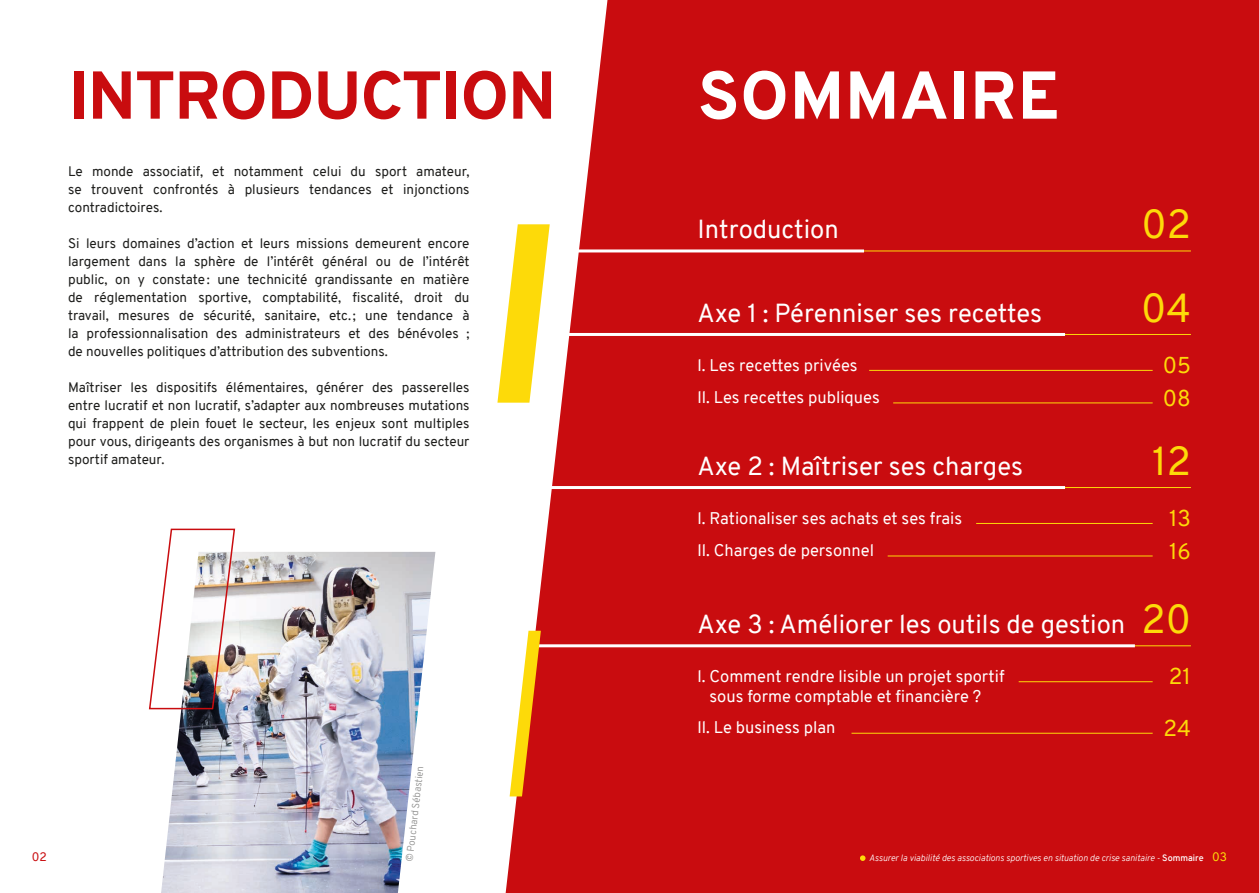
<style>
.page{position:relative;width:1259px;height:893px;background:#fff}
.page>*{position:absolute;margin:0;border:0;box-sizing:border-box;transform-origin:0 0}
.t1{font:800 67.5px "Overpass";letter-spacing:-.02em;color:#c90c0f}
.t2{font:800 67.5px "Overpass";letter-spacing:.01em;color:#fff}
.t3{font:39.6px "Overpass";color:#fdda09}
.t4{font:25.5px "Overpass";color:#fff}
.t5{font:22.35px/32.5px "Overpass";color:#fdda09}
.t6{font:16.5px/32.5px "Overpass";color:#fff}
.t7{font:13.5px/18px "Overpass";color:#1d1d1b;text-align:justify}
.t8{font:12px "Overpass";color:#c90c0f}
.t9{font:300 9.75px "Overpass";color:#8a8a89}
.t10{font:italic 300 9px "Overpass";color:#fff}
.s1{font-weight:600;font-style:normal}
.s2{font-weight:400;font-style:normal;font-size:12px;color:#fdda09}
</style>
<div class="page">
<div style="left:506px;top:0;width:753px;height:893px;background:#c90c0f"></div>
<svg style="left:860px;top:855px;width:5px;height:6px"></svg>
<hr style="left:816px;top:251px;width:375px;height:1px;background:#fdda09">
<hr style="left:469px;top:249px;width:395px;height:3px;background:#fff">
<hr style="left:816px;top:334px;width:375px;height:1px;background:#fdda09">
<hr style="left:469px;top:333px;width:596px;height:3px;background:#fff">
<hr style="left:869px;top:370px;width:283px;height:1px;background:#fdda09">
<hr style="left:893px;top:403px;width:259px;height:1px;background:#fdda09">
<hr style="left:816px;top:487px;width:375px;height:1px;background:#fdda09">
<hr style="left:469px;top:486px;width:596px;height:3px;background:#fff">
<hr style="left:976px;top:523px;width:176px;height:1px;background:#fdda09">
<hr style="left:887px;top:556px;width:265px;height:1px;background:#fdda09">
<hr style="left:816px;top:645px;width:375px;height:1px;background:#fdda09">
<hr style="left:469px;top:644px;width:666px;height:3px;background:#fff">
<hr style="left:1018px;top:681px;width:134px;height:1px;background:#fdda09">
<hr style="left:851px;top:733px;width:301px;height:1px;background:#fdda09">
<img style="left:161px;top:552px;width:274px;height:341px">
<svg style="left:497px;top:224px;width:53px;height:179px"></svg>
<svg style="left:509px;top:631px;width:32px;height:165px"></svg>
<img style="left:149px;top:528px;width:87px;height:182px">
<h1 class="t1" style="left:68px;top:47px;width:489px">INTRODUCTION</h1>
<p class="t7" style="left:68px;top:162px;width:403px">Le monde associatif, et notamment celui du sport amateur, se trouvent confrontés à plusieurs tendances et injonctions contradictoires.</p>
<p class="t7" style="left:68px;top:234px;width:403px">Si leurs domaines d’action et leurs missions demeurent encore largement dans la sphère de l’intérêt général ou de l’intérêt public, on y constate: une technicité grandissante en matière de réglementation sportive, comptabilité, fiscalité, droit du travail, mesures de sécurité, sanitaire, etc. ; une tendance à la professionnalisation des administrateurs et des bénévoles ; de nouvelles politiques d’attribution des subventions.</p>
<p class="t7" style="left:68px;top:378px;width:403px">Maîtriser les dispositifs élémentaires, générer des passerelles entre lucratif et non lucratif, s’adapter aux nombreuses mutations qui frappent de plein fouet le secteur, les enjeux sont multiples pour vous, dirigeants des organismes à but non lucratif du secteur sportif amateur.</p>
<p class="t8" style="left:32px;top:848px;width:17px">02</p>
<p class="t9" style="left:403px;top:861px;width:98px;rotate:-84deg">© Pouchard Sébastien</p>
<h1 class="t2" style="left:698px;top:47px;width:363px">SOMMAIRE</h1>
<h3 class="t4" style="left:697px;top:211px;width:143px">Introduction</h3>
<h2 class="t3" style="left:1141px;top:196px;width:51px">02</h2>
<h3 class="t4" style="left:697px;top:294px;width:346px">Axe 1 : Pérenniser ses recettes</h3>
<p class="t6" style="left:697px;top:349px;width:184px">l. Les recettes privées<br>ll. Les recettes publiques</p>
<h3 class="t4" style="left:697px;top:447px;width:327px">Axe 2 : Maîtriser ses charges</h3>
<p class="t6" style="left:697px;top:502px;width:266px">l. Rationaliser ses achats et ses frais ll. Charges de personnel</p>
<h3 class="t4" style="left:697px;top:606px;width:429px">Axe 3 : Améliorer les outils de gestion</h3>
<p class="t6" style="left:709px;top:666px;width:296px;line-height:19.8px;text-indent:-12px">l. Comment rendre lisible un projet sportif sous forme comptable et financière ?</p>
<p class="t6" style="left:697px;top:711px;width:139px">ll. Le business plan</p>
<h2 class="t3" style="left:1141px;top:279px;width:51px">04</h2>
<h3 class="t5" style="left:1162px;top:349px;width:30px">05<br>08</h3>
<h2 class="t3" style="left:1152px;top:432px;width:40px">12</h2>
<h3 class="t5" style="left:1169px;top:502px;width:23px">13<br>16</h3>
<h2 class="t3" style="left:1141px;top:591px;width:51px">20</h2>
<h3 class="t5" style="left:1169px;top:660px;width:24px">21</h3>
<h3 class="t5" style="left:1163px;top:712px;width:29px">24</h3>
<p class="t10" style="left:869px;top:851px;width:359px">Assurer la viabilité des associations sportives en situation de crise sanitaire - <span class="s1">Sommaire</span> <span class="s2">03</span></p>
</div>
